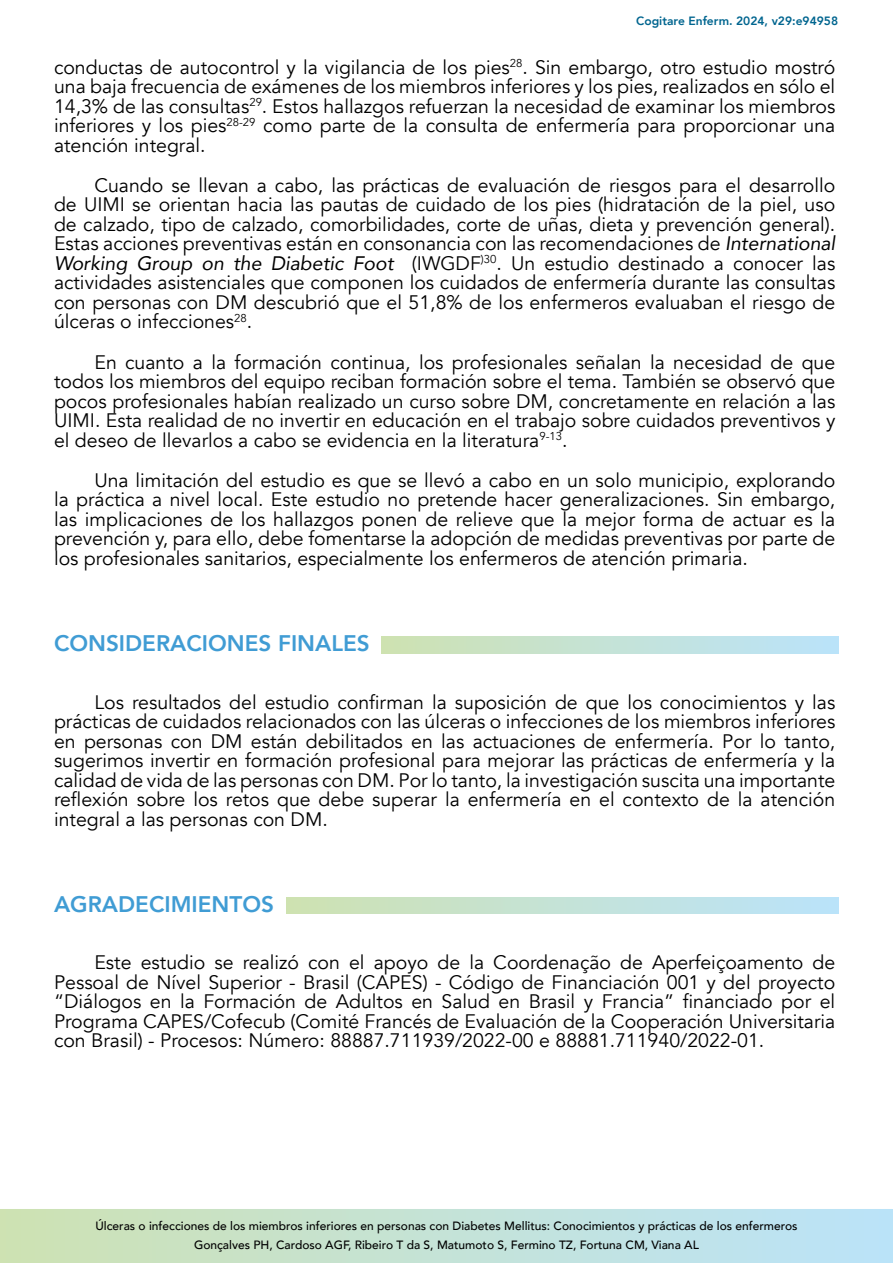
<style>
.page{position:relative;width:893px;height:1263px;background:#fff}
.page>*{position:absolute;margin:0;border:0;box-sizing:border-box;transform-origin:0 0}
.t1{font:800 22.5px "Avenir";color:#409cd4}
.t2{font:19.5px/19.5px "Avenir";color:#000;text-align:justify}
.t3{font:500 12px/18.6px "Avenir";color:#000;text-align:center}
.t4{font:800 12px "Avenir";color:#00658f}
.s1{font-style:italic}
</style>
<div class="page">
<svg style="left:0;top:1209px;width:893px;height:54px"></svg>
<div style="left:382px;top:637px;width:457px;height:16px;background:linear-gradient(to right,#cee2b2,#bae3fb)"></div>
<div style="left:286px;top:897px;width:553px;height:17px;background:linear-gradient(to right,#cee2b2,#bae3fb)"></div>
<p class="t4" style="left:636px;top:12px;width:203px">Cogitare Enferm. 2024, v29:e94958</p>
<p class="t2" style="left:54px;top:57px;width:783px">conductas de autocontrol y la vigilancia de los pies<sup>28</sup>. Sin embargo, otro estudio mostró una baja frecuencia de exámenes de los miembros inferiores y los pies, realizados en sólo el 14,3% de las consultas<sup>29</sup>. Estos hallazgos refuerzan la necesidad de examinar los miembros inferiores y los pies<sup>28-29</sup> como parte de la consulta de enfermería para proporcionar una atención integral.</p>
<p class="t2" style="left:54px;top:176px;width:783px;text-indent:40px">Cuando se llevan a cabo, las prácticas de evaluación de riesgos para el desarrollo de UIMI se orientan hacia las pautas de cuidado de los pies (hidratación de la piel, uso de calzado, tipo de calzado, comorbilidades, corte de uñas, dieta y prevención general).<br>Estas acciones preventivas están en consonancia con las recomendaciones de <span class="s1">International Working Group on the Diabetic Foot</span> (IWGDF<sup>)30</sup>. Un estudio destinado a conocer las actividades asistenciales que componen los cuidados de enfermería durante las consultas con personas con DM descubrió que el 51,8% de los enfermeros evaluaban el riesgo de úlceras o infecciones<sup>28</sup>.</p>
<p class="t2" style="left:54px;top:352px;width:783px;text-indent:40px">En cuanto a la formación continua, los profesionales señalan la necesidad de que todos los miembros del equipo reciban formación sobre el tema. También se observó que pocos profesionales habían realizado un curso sobre DM, concretamente en relación a las UIMI. Esta realidad de no invertir en educación en el trabajo sobre cuidados preventivos y el deseo de llevarlos a cabo se evidencia en la literatura<sup>9-13</sup>.</p>
<p class="t2" style="left:54px;top:471px;width:783px;text-indent:40px">Una limitación del estudio es que se llevó a cabo en un solo municipio, explorando la práctica a nivel local. Este estudio no pretende hacer generalizaciones. Sin embargo, las implicaciones de los hallazgos ponen de relieve que la mejor forma de actuar es la prevención y, para ello, debe fomentarse la adopción de medidas preventivas por parte de los profesionales sanitarios, especialmente los enfermeros de atención primaria.</p>
<p class="t1" style="left:54px;top:626px;width:317px">CONSIDERACIONES FINALES</p>
<p class="t2" style="left:54px;top:692px;width:783px;text-indent:40px">Los resultados del estudio confirman la suposición de que los conocimientos y las prácticas de cuidados relacionados con las úlceras o infecciones de los miembros inferiores en personas con DM están debilitados en las actuaciones de enfermería. Por lo tanto, sugerimos invertir en formación profesional para mejorar las prácticas de enfermería y la calidad de vida de las personas con DM. Por lo tanto, la investigación suscita una importante reflexión sobre los retos que debe superar la enfermería en el contexto de la atención integral a las personas con DM.</p>
<p class="t1" style="left:54px;top:887px;width:221px">AGRADECIMIENTOS</p>
<p class="t2" style="left:54px;top:953px;width:783px;text-indent:40px">Este estudio se realizó con el apoyo de la Coordenação de Aperfeiçoamento de Pessoal de Nível Superior - Brasil (CAPES) - Código de Financiación 001 y del proyecto “Diálogos en la Formación de Adultos en Salud en Brasil y Francia” financiado por el Programa CAPES/Cofecub (Comité Francés de Evaluación de la Cooperación Universitaria con Brasil) - Procesos: Número: 88887.711939/2022-00 e 88881.711940/2022-01.</p>
<p class="t3" style="left:95px;top:1216px;width:703px">Úlceras o infecciones de los miembros inferiores en personas con Diabetes Mellitus: Conocimientos y prácticas de los enfermeros<br>Gonçalves PH, Cardoso AGF, Ribeiro T da S, Matumoto S, Fermino TZ, Fortuna CM, Viana AL</p>
</div>
